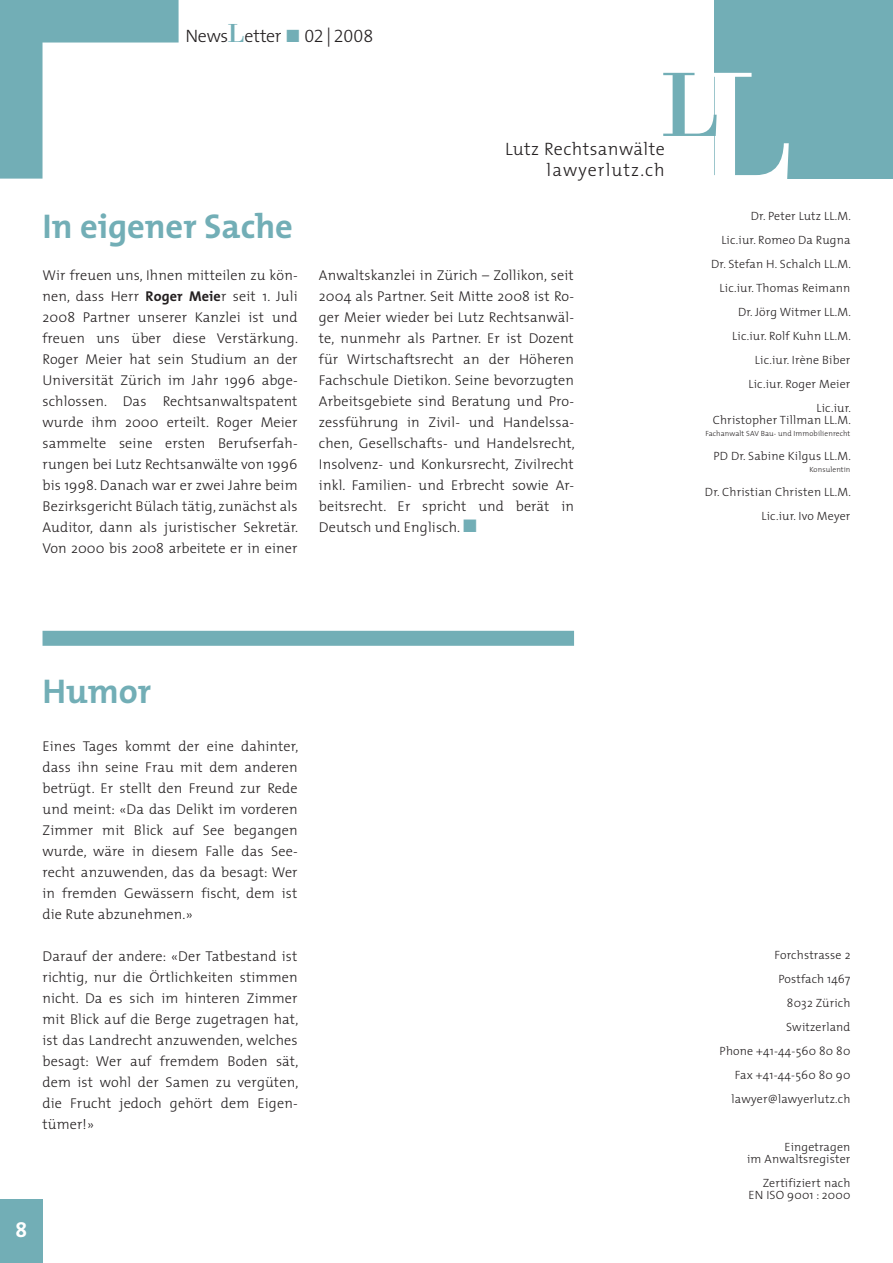
<style>
.page{position:relative;width:893px;height:1263px;background:#fff}
.page>*{position:absolute;margin:0;border:0;box-sizing:border-box;transform-origin:0 0}
.t1{font:159px "Bodoni";color:#fff}
.t2{font:94.5px "Bodoni";color:#72aeb6}
.titel{font:700 34.5px "The Mix";color:#72aeb6}
.t3{font:700 21px "The Mix";color:#fff}
.t4{font:300 18px "The Mix";letter-spacing:-.025em;color:#231f20}
.t5{font:300 18px "The Mix";letter-spacing:.025em;color:#231f20}
.t6{font:300 18px "The Mix";letter-spacing:.06em;color:#231f20}
.lauf{font:300 14.25px/21px "The Mix";letter-spacing:.01em;color:#231f20;text-align:justify}
.Namengross{font:300 12px "The Mix";letter-spacing:.015em;color:#231f20}
.Namengross-2{font:300 7.5px "The Mix";letter-spacing:.015em;color:#231f20}
.s1{font-family:"Bodoni";font-weight:400;font-size:27px;color:#72aeb6}
.s2{font-family:"The Mix Light Expert";font-weight:400;color:#72aeb6}
.s3{font-family:"The Mix Light Expert";font-weight:400}
.s4{font-weight:700}
</style>
<div class="page">
<div style="left:0;top:1199px;width:43px;height:64px;background:#72aeb6"></div>
<svg style="left:0;top:0;width:179px;height:179px"></svg>
<div style="left:714px;top:0;width:179px;height:179px;background:#72aeb6"></div>
<div style="left:43px;top:631px;width:531px;height:15px;background:#72aeb6"></div>
<p class="t4" style="left:185px;top:22px;width:189px">News<span class="s1">L</span>etter <span class="s2">ó</span> <span class="s3">02]2008</span></p>
<p class="t2" style="left:661px;top:47px;width:59px">L</p>
<p class="t1" style="left:695px;top:30px;width:99px">L</p>
<p class="t5" style="left:505px;top:134px;width:161px">Lutz Rechtsanwälte</p>
<p class="t6" style="left:547px;top:155px;width:120px">lawyerlutz.ch</p>
<p class="titel" style="left:43px;top:197px;width:252px">In eigener Sache</p>
<p class="lauf" style="left:43px;top:264px;width:257px">Wir freuen uns, Ihnen mitteilen zu kön&shy;nen, dass Herr <span class="s4">Roger Meie</span>r seit 1. Juli 2008 Partner unserer Kanzlei ist und freuen uns über diese Verstärkung.<br>Roger Meier hat sein Studium an der Universität Zürich im Jahr 1996 abge&shy;schlossen. Das Rechtsanwaltspatent wurde ihm 2000 erteilt. Roger Meier sammelte seine ersten Berufserfah&shy;rungen bei Lutz Rechtsanwälte von 1996 bis 1998. Danach war er zwei Jahre beim Bezirksgericht Bülach tätig, zunächst als Auditor, dann als juristischer Sekretär.<br>Von 2000 bis 2008 arbeitete er in einer</p>
<p class="lauf" style="left:319px;top:264px;width:257px">Anwaltskanzlei in Zürich – Zollikon, seit 2004 als Partner. Seit Mitte 2008 ist Ro&shy;ger Meier wieder bei Lutz Rechtsanwäl&shy;te, nunmehr als Partner. Er ist Dozent für Wirtschaftsrecht an der Höheren Fachschule Dietikon. Seine bevorzugten Arbeitsgebiete sind Beratung und Pro&shy;zessführung in Zivil- und Handelssa&shy;chen, Gesellschafts- und Handelsrecht, Insolvenz- und Konkursrecht, Zivilrecht inkl. Familien- und Erbrecht sowie Ar&shy;beitsrecht. Er spricht und berät in Deutsch und Englisch.</p>
<p class="Namengross" style="left:751px;top:206px;width:102px">Dr. Peter Lutz LL.M.</p>
<p class="Namengross" style="left:721px;top:230px;width:131px">Lic.iur. Romeo Da Rugna</p>
<p class="Namengross" style="left:711px;top:254px;width:141px">Dr. Stefan H. Schalch LL.M.</p>
<p class="Namengross" style="left:719px;top:278px;width:132px">Lic.iur. Thomas Reimann</p>
<p class="Namengross" style="left:738px;top:302px;width:114px">Dr. Jörg Witmer LL.M.</p>
<p class="Namengross" style="left:732px;top:326px;width:120px">Lic.iur. Rolf Kuhn LL.M.</p>
<p class="Namengross" style="left:755px;top:350px;width:97px">Lic.iur. Irène Biber</p>
<p class="Namengross" style="left:748px;top:374px;width:103px">Lic.iur. Roger Meier</p>
<p class="Namengross" style="left:816px;top:398px;width:36px">Lic.iur.</p>
<p class="Namengross" style="left:713px;top:410px;width:140px">Christopher Tillman LL.M.</p>
<p class="Namengross-2" style="left:705px;top:427px;width:146px">Fachanwalt SAV Bau- und Immobilienrecht</p>
<p class="Namengross" style="left:713px;top:446px;width:139px">PD Dr. Sabine Kilgus LL.M.</p>
<p class="Namengross-2" style="left:809px;top:463px;width:43px">Konsulentin</p>
<p class="Namengross" style="left:705px;top:482px;width:147px">Dr. Christian Christen LL.M.</p>
<p class="Namengross" style="left:761px;top:506px;width:90px">Lic.iur. Ivo Meyer</p>
<h3 class="t3" style="left:15px;top:1213px;width:13px">8</h3>
<p class="titel" style="left:43px;top:662px;width:110px">Humor</p>
<p class="lauf" style="left:43px;top:735px;width:257px">Eines Tages kommt der eine dahinter, dass ihn seine Frau mit dem anderen betrügt. Er stellt den Freund zur Rede und meint: «Da das Delikt im vorderen Zimmer mit Blick auf See begangen wurde, wäre in diesem Falle das See&shy;recht anzuwenden, das da besagt: Wer in fremden Gewässern fischt, dem ist die Rute abzunehmen.»</p>
<p class="lauf" style="left:43px;top:945px;width:257px;text-align:left">Darauf der andere: «Der Tatbestand ist richtig, nur die Örtlichkeiten stimmen nicht. Da es sich im hinteren Zimmer mit Blick auf die Berge zugetragen hat, ist das Landrecht anzuwenden, welches besagt: Wer auf fremdem Boden sät, dem ist wohl der Samen zu vergüten, die Frucht jedoch gehört dem Eigen&shy;tümer!»</p>
<p class="Namengross" style="left:775px;top:944px;width:77px">Forchstrasse 2</p>
<p class="Namengross" style="left:778px;top:968px;width:74px">Postfach 1467</p>
<p class="Namengross" style="left:787px;top:992px;width:65px">8032 Zürich</p>
<p class="Namengross" style="left:786px;top:1016px;width:66px">Switzerland</p>
<p class="Namengross" style="left:720px;top:1040px;width:132px">Phone +41-44-560 80 80</p>
<p class="Namengross" style="left:735px;top:1064px;width:117px">Fax +41-44-560 80 90</p>
<p class="Namengross" style="left:731px;top:1088px;width:120px">lawyer@lawyerlutz.ch</p>
<p class="Namengross" style="left:784px;top:1136px;width:68px">Eingetragen</p>
<p class="Namengross" style="left:747px;top:1148px;width:105px">im Anwaltsregister</p>
<p class="Namengross" style="left:763px;top:1172px;width:89px">Zertifiziert nach</p>
<p class="Namengross" style="left:748px;top:1184px;width:103px">EN ISO 9001 : 2000</p>
</div>
